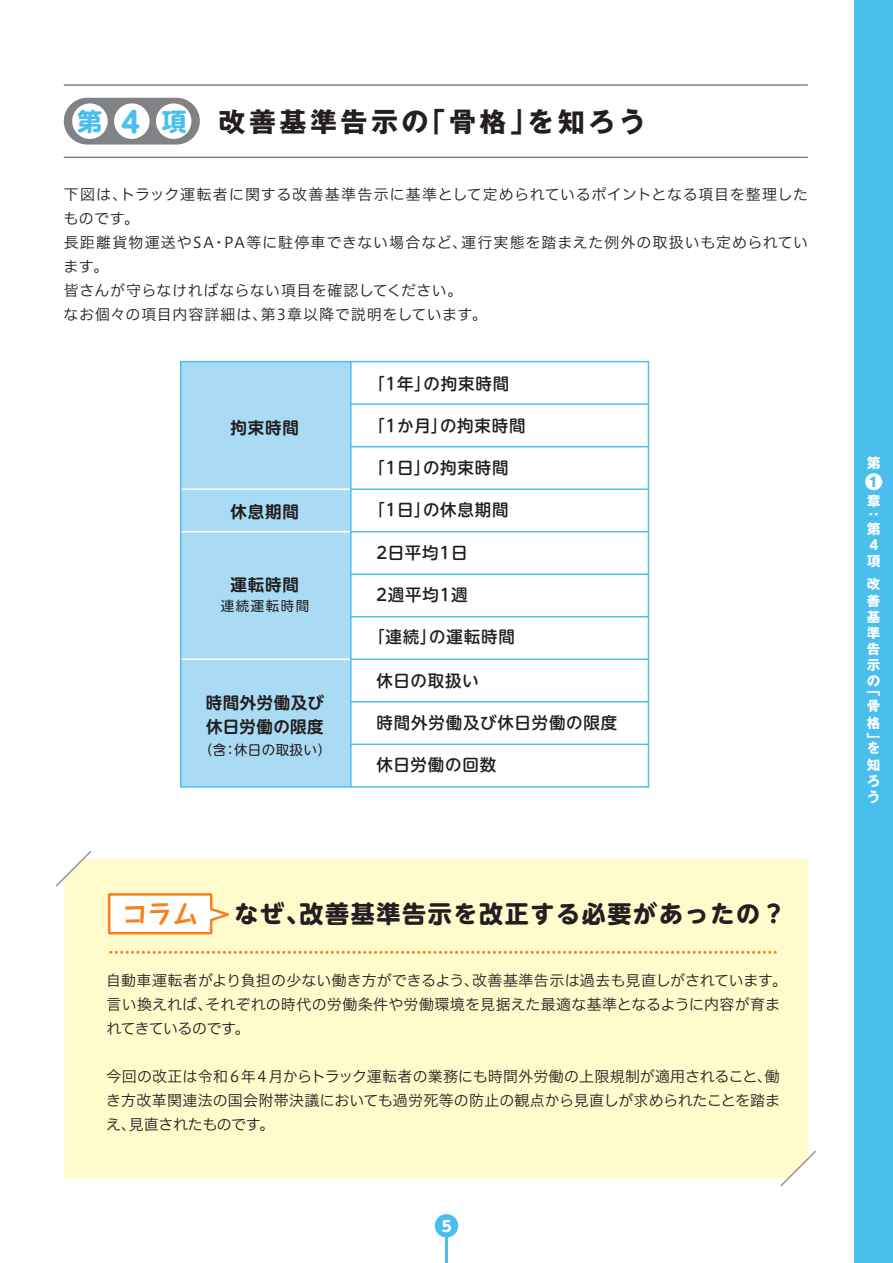
<style>
.page{position:relative;width:893px;height:1263px;background:#fff}
.page>*{position:absolute;margin:0;border:0;box-sizing:border-box;transform-origin:0 0}
.t1{font:700 27px "Gothic MB101 Pr 5";letter-spacing:.13em;color:#231f20}
.t2{font:700 25.2px "Taka Hand Std";color:#f58220}
.t3{font:700 24.75px "UD Shin M Go Pro";color:#4abfee}
.t4{font:700 24px "UD Shin M Go Pro";letter-spacing:.07em;color:#231f20}
.t5{font:500 16.5px "UD Shin M Go Pro";letter-spacing:.05em;color:#231f20}
.t6{font:700 16.5px/24.3px "UD Shin M Go Pro De";letter-spacing:.03em;color:#231f20}
.t7{font:15px/24px "Hiragino UD Sans F Std W3";letter-spacing:.02em;color:#231f20}
.t8{font:15px/24px "Hiragino UD Sans F Std W3";letter-spacing:.05em;color:#231f20}
.t9{font:700 15px "UD Shin M Go Pro";color:#fff}
.t10{font:13.5px "UD Shin M Go Pro";letter-spacing:.07em;color:#231f20}
.t11{font:700 13.5px/16.2px "Gothic MB101 Pr 5";color:#fff;text-align:justify}
.t12{font:700 13.5px/16.2px "UD Shin M Go Pro";color:#fff}
.t13{font:700 13.5px "Gothic MB101 Pr 5";color:#4abfee}
.s1{font-size:28.5px}
</style>
<div class="page">
<div style="left:855px;top:0;width:38px;height:1263px;background:#4abfee"></div>
<div style="left:64px;top:859px;width:744px;height:319px;background:#fffbcc"></div>
<svg style="left:107px;top:892px;width:124px;height:44px"></svg>
<svg style="left:55px;top:851px;width:37px;height:37px"></svg>
<svg style="left:779px;top:1149px;width:37px;height:38px"></svg>
<svg style="left:111px;top:951px;width:667px;height:3px;background:#fac884"></svg>
<hr style="left:64px;top:84px;width:744px;height:2px;background:#808285">
<hr style="left:64px;top:157px;width:744px;height:1px;background:#808285">
<div style="left:64px;top:98px;width:136px;height:47px;background:#808285;border-radius:23px"></div>
<div style="left:72px;top:103px;width:36px;height:36px;background:#fff;border-radius:50%"></div>
<div style="left:114px;top:103px;width:36px;height:36px;background:#fff;border-radius:50%"></div>
<div style="left:156px;top:103px;width:35px;height:36px;background:#fff;border-radius:50%"></div>
<div style="left:181px;top:362px;width:170px;height:425px;background:#aadbf5"></div>
<hr style="left:351px;top:403px;width:297px;height:2px;background:#4abfee">
<hr style="left:351px;top:446px;width:297px;height:1px;background:#4abfee">
<hr style="left:351px;top:573px;width:297px;height:2px;background:#4abfee">
<hr style="left:351px;top:616px;width:297px;height:1px;background:#4abfee">
<hr style="left:351px;top:701px;width:297px;height:1px;background:#4abfee">
<hr style="left:351px;top:744px;width:297px;height:1px;background:#4abfee">
<hr style="left:351px;top:488px;width:297px;height:2px;background:#4abfee">
<hr style="left:351px;top:531px;width:297px;height:1px;background:#4abfee">
<hr style="left:351px;top:658px;width:297px;height:2px;background:#4abfee">
<hr style="left:181px;top:488px;width:170px;height:2px;background:#fff">
<hr style="left:181px;top:531px;width:170px;height:1px;background:#fff">
<hr style="left:181px;top:658px;width:170px;height:2px;background:#fff">
<div style="left:180px;top:361px;width:469px;height:427px;border:2px solid #4abfee"></div>
<hr style="left:350px;top:362px;width:2px;height:425px;background:#4abfee">
<div style="left:435px;top:1214px;width:23px;height:23px;background:#4abfee;border-radius:50%"></div>
<hr style="left:445px;top:1235px;width:3px;height:28px;background:#4abfee">
<div style="left:865px;top:473px;width:17px;height:17px;background:#fff;border-radius:50%"></div>
<h3 class="t3" style="left:78px;top:102px;width:111px">第 <span class="s1">4</span> 項</h3>
<h1 class="t1" style="left:218px;top:99px;width:429px">改善基準告示の「骨格」を知ろう</h1>
<p class="t8" style="left:63px;top:182px;width:746px">下図は、トラック運転者に関する改善基準告示に基準として定められているポイントとなる項目を整理したものです。<br>長距離貨物運送やSA・PA等に駐停車できない場合など、運行実態を踏まえた例外の取扱いも定められています。<br>皆さんが守らなければならない項目を確認してください。<br>なお個々の項目内容詳細は、第3章以降で説明をしています。</p>
<p class="t6" style="left:231px;top:414px;width:70px">拘束時間</p>
<p class="t6" style="left:231px;top:499px;width:70px">休息期間</p>
<p class="t6" style="left:231px;top:572px;width:70px">運転時間</p>
<p class="t10" style="left:221px;top:595px;width:90px">連続運転時間</p>
<p class="t6" style="left:206px;top:690px;width:120px">時間外労働及び休日労働の限度</p>
<p class="t10" style="left:199px;top:739px;width:133px">（含：休日の取扱い）</p>
<p class="t5" style="left:368px;top:370px;width:143px">「1年」の拘束時間</p>
<p class="t5" style="left:368px;top:412px;width:159px">「1か月」の拘束時間</p>
<p class="t5" style="left:368px;top:454px;width:142px">「1日」の拘束時間</p>
<p class="t5" style="left:368px;top:497px;width:142px">「1日」の休息期間</p>
<p class="t5" style="left:376px;top:539px;width:92px">2日平均1日</p>
<p class="t5" style="left:373px;top:581px;width:96px">２週平均１週</p>
<p class="t5" style="left:368px;top:624px;width:148px">「連続」の運転時間</p>
<p class="t5" style="left:376px;top:667px;width:104px">休日の取扱い</p>
<p class="t5" style="left:376px;top:709px;width:242px">時間外労働及び休日労働の限度</p>
<p class="t5" style="left:376px;top:752px;width:121px">休日労働の回数</p>
<h2 class="t2" style="left:122px;top:896px;width:77px">コラム</h2>
<h3 class="t4" style="left:234px;top:894px;width:553px">なぜ、改善基準告示を改正する必要があったの？</h3>
<p class="t7" style="left:106px;top:967px;width:683px">自動車運転者がより負担の少ない働き方ができるよう、改善基準告示は過去も見直しがされています。言い換えれば、それぞれの時代の労働条件や労働環境を見据えた最適な基準となるように内容が育まれてきているのです。</p>
<p class="t7" style="left:106px;top:1063px;width:675px;text-align:justify">今回の改正は令和６年４月からトラック運転者の業務にも時間外労働の上限規制が適用されること、働き方改革関連法の国会附帯決議においても過労死等の防止の観点から見直しが求められたことを踏まえ、見直されたものです。</p>
<p class="t9" style="left:442px;top:1214px;width:11px">5</p>
<p class="t12" style="left:867px;top:454px;width:15px">第</p>
<p class="t12" style="left:867px;top:492px;width:15px">章</p>
<p class="t11" style="left:884px;top:512px;width:6px;rotate:90deg">:</p>
<p class="t12" style="left:867px;top:520px;width:15px">第<br>4項</p>
<p class="t11" style="left:867px;top:575px;width:15px">改善基準告示の</p>
<p class="t11" style="left:867px;top:681px;width:15px">「骨格」</p>
<p class="t11" style="left:867px;top:739px;width:14px">を知ろう</p>
<p class="t13" style="left:868px;top:471px;width:12px">1</p>
</div>
